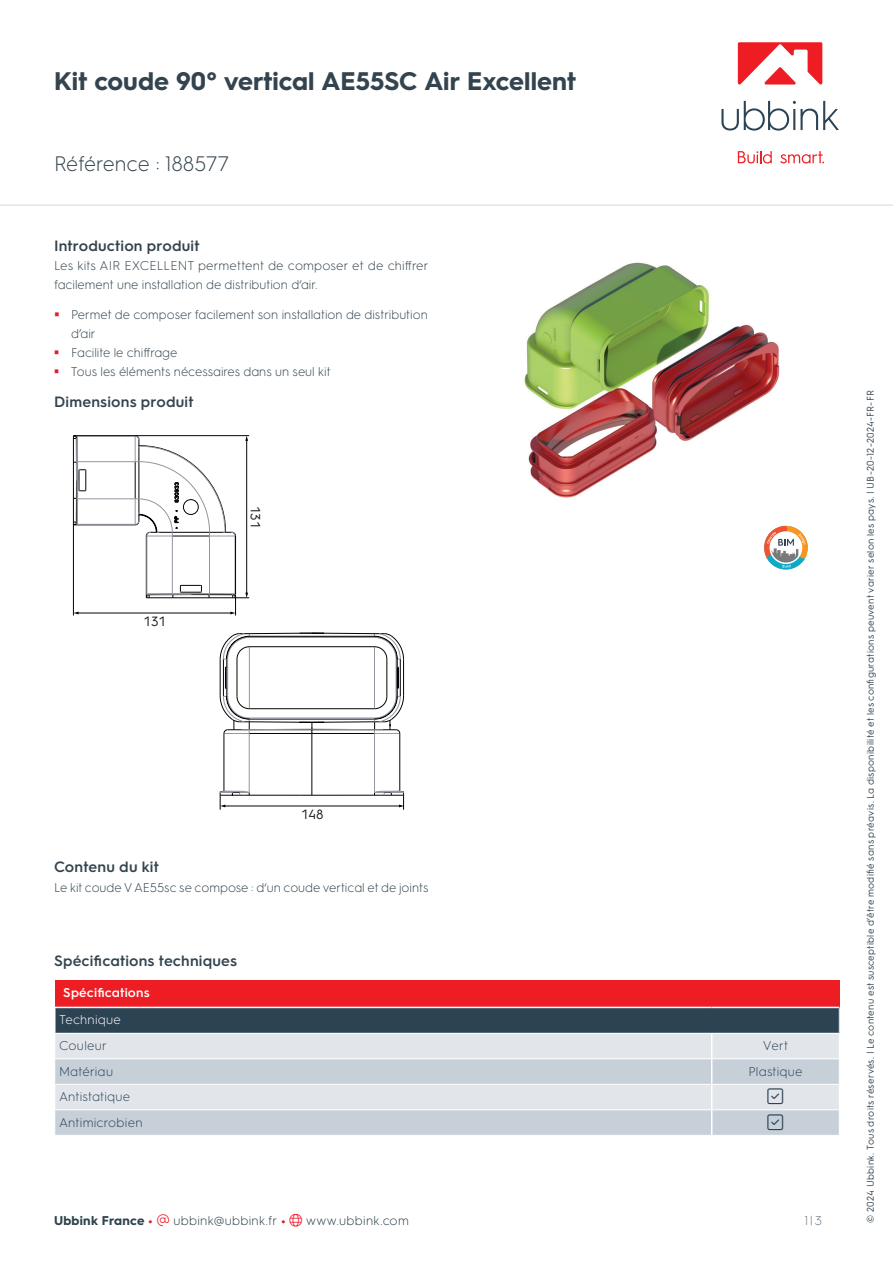
<style>
.page{position:relative;width:893px;height:1263px;background:#fff}
.page>*{position:absolute;margin:0;border:0;box-sizing:border-box;transform-origin:0 0}
.t1{font:700 25.5px "HGS3";letter-spacing:.005em;color:#33444f}
.t2{font:300 21px "HGS3";color:#33444f}
.t3{font:300 18px "Font Awesome 6 Pro";color:#2c4354}
.t4{font:600 15px "HGS3";letter-spacing:.01em;color:#33444f}
.t5{font:13.5px "HGS3";color:#211d1e}
.t6{font:300 12.75px/19.2px "HGS3";color:#33444f}
.t7{font:300 12.75px "HGS3";letter-spacing:.015em;color:#2c4354}
.t8{font:300 12.75px "HGS3";letter-spacing:.02em;color:#2c424c}
.t9{font:600 12.75px "HGS3";letter-spacing:.015em;color:#fff}
.t10{font:300 12.75px "HGS3";letter-spacing:.02em;color:#fff}
.t11{font:300 12.75px "HGS3";color:#66737c}
.t12{font:9.75px "HGS3";letter-spacing:.025em;color:#33444f}
.s1{font-weight:700}
.s2{font-weight:700;color:#e31e25}
.s3{color:#ee1f2d}
</style>
<div class="page">
<div style="left:55px;top:980px;width:784px;height:27px;background:#ee1d23"></div>
<div style="left:55px;top:1007px;width:784px;height:26px;background:#2c4354"></div>
<div style="left:55px;top:1034px;width:784px;height:24px;background:#e2e6eb"></div>
<svg style="left:55px;top:1059px;width:784px;height:76px;background:#d0d7df"></svg>
<hr style="left:54px;top:1007px;width:658px;height:1px;background:#fff">
<hr style="left:712px;top:1007px;width:127px;height:1px;background:#fff">
<hr style="left:54px;top:1008px;width:2px;height:25px;background:#fff">
<hr style="left:55px;top:1084px;width:657px;height:1px;background:#fff">
<hr style="left:712px;top:1084px;width:127px;height:1px;background:#fff">
<hr style="left:55px;top:1109px;width:657px;height:1px;background:#fff">
<hr style="left:712px;top:1109px;width:127px;height:1px;background:#fff">
<svg style="left:711px;top:1034px;width:1px;height:101px"></svg>
<svg style="left:839px;top:1008px;width:1px;height:25px"></svg>
<svg style="left:764px;top:525px;width:44px;height:45px"></svg>
<img style="left:524px;top:262px;width:256px;height:236px">
<svg style="left:73px;top:435px;width:331px;height:375px"></svg>
<div style="left:183px;top:499px;width:16px;height:16px;border:1px solid #040503;border-radius:50%"></div>
<hr style="left:0;top:204px;width:893px;height:2px;background:#e1e4e6">
<svg style="left:721px;top:101px;width:118px;height:30px"></svg>
<svg style="left:738px;top:151px;width:34px;height:13px"></svg>
<svg style="left:780px;top:151px;width:44px;height:13px"></svg>
<svg style="left:738px;top:42px;width:84px;height:43px"></svg>
<svg style="left:768px;top:1089px;width:15px;height:15px"></svg>
<svg style="left:768px;top:1114px;width:15px;height:16px"></svg>
<h1 class="t1" style="left:54px;top:63px;width:523px">Kit coude 90° vertical AE55SC Air Excellent</h1>
<h2 class="t2" style="left:54px;top:150px;width:177px">Référence : 188577</h2>
<p class="t4" style="left:54px;top:235px;width:147px">Introduction produit</p>
<p class="t6" style="left:54px;top:255px;width:376px">Les kits AIR EXCELLENT permettent de composer et de chiffrer facilement une installation de distribution d‘air.</p>
<p class="t6" style="left:71px;top:304px;width:358px">Permet de composer facilement son installation de distribution d’air<br>Facilite le chiffrage<br>Tous les éléments nécessaires dans un seul kit</p>
<p class="t4" style="left:54px;top:392px;width:141px">Dimensions produit</p>
<p class="t5" style="left:144px;top:612px;width:24px">131</p>
<p class="t5" style="left:265px;top:506px;width:24px;rotate:90deg">131</p>
<p class="t5" style="left:301px;top:804px;width:24px">148</p>
<p class="t4" style="left:54px;top:857px;width:106px">Contenu du kit</p>
<p class="t6" style="left:54px;top:877px;width:376px">Le kit coude V AE55sc se compose : d‘un coude vertical et de joints</p>
<p class="t4" style="left:54px;top:950px;width:185px">Spécifications techniques</p>
<p class="t9" style="left:63px;top:984px;width:88px">Spécifications</p>
<p class="t10" style="left:59px;top:1011px;width:64px">Technique</p>
<p class="t7" style="left:59px;top:1037px;width:49px">Couleur</p>
<p class="t7" style="left:763px;top:1037px;width:27px">Vert</p>
<p class="t7" style="left:59px;top:1063px;width:56px">Matériau</p>
<p class="t7" style="left:748px;top:1063px;width:56px">Plastique</p>
<p class="t7" style="left:59px;top:1088px;width:73px">Antistatique</p>
<h3 class="t3" style="left:768px;top:1088px;width:17px">▲❑◆</h3>
<p class="t7" style="left:59px;top:1114px;width:85px">Antimicrobien</p>
<h3 class="t3" style="left:768px;top:1113px;width:17px">▲❑◆</h3>
<p class="t8" style="left:54px;top:1211px;width:356px"><span class="s1">Ubbink France</span> <span class="s2">•</span> <span class="s3">▼</span> ubbink@ubbink.fr <span class="s2">•</span> <span class="s3">●□</span> www.ubbink.com</p>
<p class="t11" style="left:804px;top:1211px;width:19px">1|3</p>
<p class="t12" style="left:864px;top:1222px;width:834px;rotate:-90deg">© 2024 Ubbink. Tous droits réservés. | Le contenu est susceptible d’être modifié sans préavis. La disponibilité et les configurations peuvent varier selon les pays. | UB-20-12-2024-FR-FR</p>
</div>
